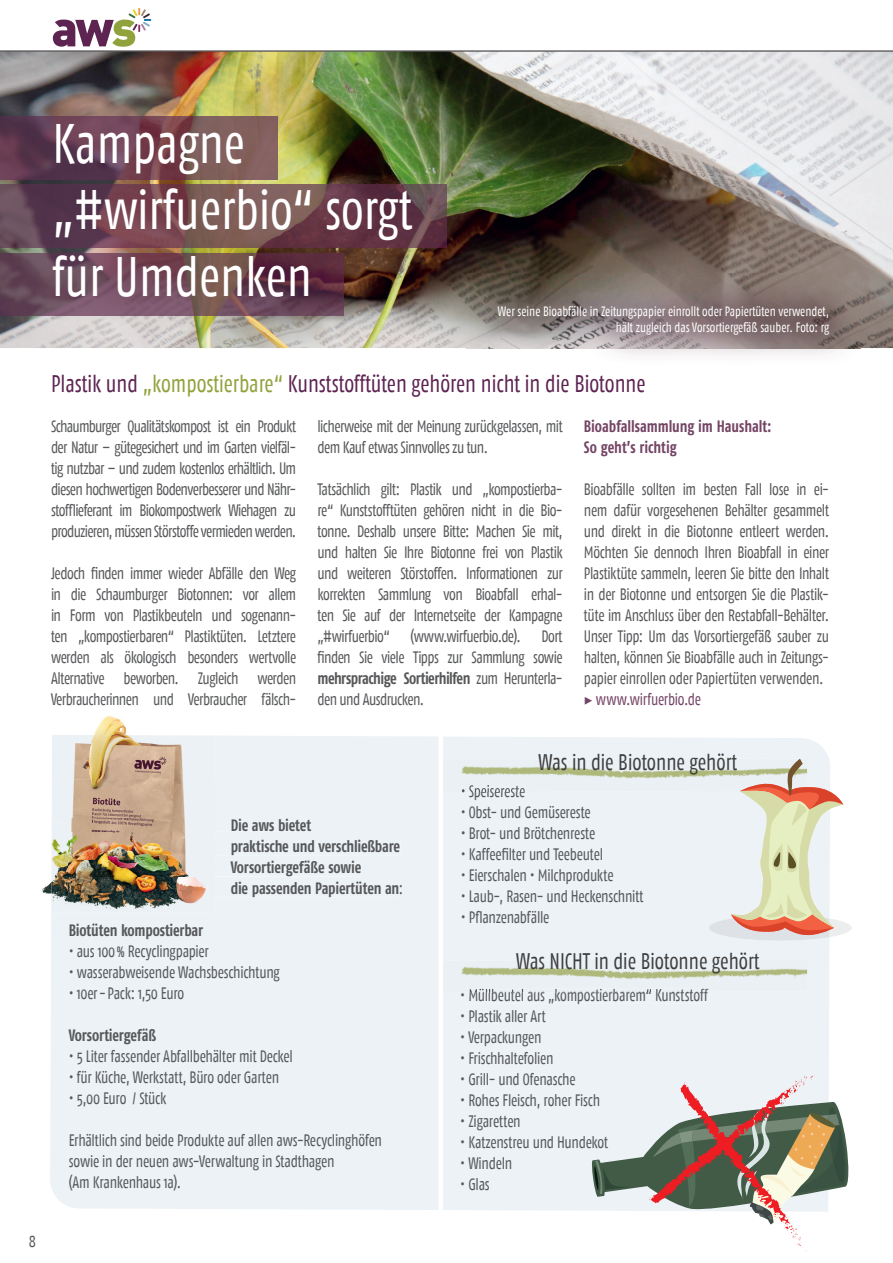
<style>
.page{position:relative;width:893px;height:1263px;background:#fff}
.page>*{position:absolute;margin:0;border:0;box-sizing:border-box;transform-origin:0 0}
.t1{font:55.5px/66.6px "Fago Co";color:#fff;scale:.9 1}
.t2{font:24px "Fago Co";color:#5d2351;scale:.9 1}
.t3{font:22.5px "Fago Co";color:#3f3f40;scale:.9 1}
.t4{font:16.5px/21px "Fago Co";letter-spacing:-.025em;color:#57585a;text-align:justify;scale:.9 1}
.t5{font:700 16.5px/21px "Fago Co";letter-spacing:-.015em;color:#57585a;scale:.9 1}
.t6{font:700 16.5px/21px "Fago Co";letter-spacing:-.005em;color:#744565;scale:.9 1}
.t7{font:13.5px/16.5px "Fago Co";color:#fff;text-align:right;scale:.9 1}
.s1{color:#90a23c}
.s2{font-weight:700}
.s3{font-family:"Minion Pro";color:#744565}
.s4{color:#744565}
.s5{font-weight:400}
.s6{font-family:"Bebas Neue";font-size:15px}
</style>
<div class="page">
<img style="left:0;top:52px;width:893px;height:296px">
<hr style="left:0;top:51px;width:893px;height:1px;background:#231f20">
<svg style="left:53px;top:8px;width:98px;height:39px"></svg>
<div style="left:50px;top:736px;width:779px;height:475px;background:#ecf2f6"></div>
<div style="left:462px;top:792px;width:63px;height:8px;background:#ecf2f6"></div>
<div style="left:461px;top:993px;width:248px;height:11px;background:#ecf2f6"></div>
<div style="left:215px;top:819px;width:96px;height:12px;background:#ecf2f6"></div>
<div style="left:215px;top:840px;width:185px;height:15px;background:#ecf2f6"></div>
<div style="left:215px;top:860px;width:146px;height:16px;background:#ecf2f6"></div>
<div style="left:215px;top:881px;width:183px;height:16px;background:#ecf2f6"></div>
<img style="left:466px;top:273px;width:395px;height:82px">
<img style="left:437px;top:758px;width:370px;height:34px">
<img style="left:462px;top:785px;width:63px;height:7px">
<img style="left:437px;top:959px;width:370px;height:34px">
<img style="left:461px;top:988px;width:248px;height:5px">
<hr style="left:439px;top:726px;width:4px;height:525px;background:#fff">
<img style="left:50px;top:736px;width:2px;height:29px">
<img style="left:94px;top:716px;width:33px;height:19px">
<img style="left:42px;top:765px;width:10px;height:147px">
<img style="left:52px;top:735px;width:163px;height:44px">
<img style="left:51px;top:779px;width:41px;height:133px">
<img style="left:92px;top:779px;width:123px;height:40px">
<img style="left:92px;top:831px;width:123px;height:29px">
<img style="left:92px;top:876px;width:123px;height:36px">
<img style="left:69px;top:819px;width:146px;height:12px">
<img style="left:69px;top:840px;width:146px;height:15px">
<img style="left:69px;top:860px;width:146px;height:16px">
<img style="left:69px;top:881px;width:146px;height:16px">
<svg style="left:709px;top:759px;width:143px;height:182px;background:#e7dfd1"></svg>
<svg style="left:591px;top:1075px;width:258px;height:176px"></svg>
<img style="left:0;top:185px;width:446px;height:62px">
<img style="left:0;top:117px;width:278px;height:62px">
<img style="left:0;top:253px;width:343px;height:62px">
<h1 class="t1" style="left:52px;top:110px;width:402px">Kampagne „#wirfuerbio“ sorgt für Umdenken</h1>
<p class="t7" style="left:498px;top:302px;width:370px">Wer seine Bioabfälle in Zeitungspapier einrollt oder Papiertüten verwendet, hält zugleich das Vorsortiergefäß sauber. Foto: rg</p>
<h2 class="t2" style="left:51px;top:370px;width:662px">Plastik und <span class="s1">„kompostierbare“</span> Kunststofftüten gehören nicht in die Biotonne</h2>
<p class="t4" style="left:51px;top:416px;width:274px">Schaumburger Qualitätskompost ist ein Produkt der Natur – gütegesichert und im Garten vielfäl&shy;tig nutzbar – und zudem kostenlos erhältlich. Um diesen hochwertigen Bodenverbesserer und Nähr&shy;stofflieferant im Biokompostwerk Wiehagen zu produzieren, müssen Störstoffe vermieden werden.</p>
<p class="t4" style="left:51px;top:563px;width:274px">Jedoch finden immer wieder Abfälle den Weg in die Schaumburger Biotonnen: vor allem in Form von Plastikbeuteln und sogenann&shy;ten „kompostierbaren“ Plastiktüten. Letztere werden als ökologisch besonders wertvolle Alternative beworben. Zugleich werden Verbraucherinnen und Verbraucher fälsch-</p>
<p class="t4" style="left:317px;top:416px;width:274px">licherweise mit der Meinung zurückgelassen, mit dem Kauf etwas Sinnvolles zu tun.</p>
<p class="t4" style="left:317px;top:479px;width:274px">Tatsächlich gilt: Plastik und „kompostierba&shy;re“ Kunststofftüten gehören nicht in die Bio&shy;tonne. Deshalb unsere Bitte: Machen Sie mit, und halten Sie Ihre Biotonne frei von Plastik und weiteren Störstoffen. Informationen zur korrekten Sammlung von Bioabfall erhal&shy;ten Sie auf der Internetseite der Kampagne „#wirfuerbio“</p>
<p class="t4" style="left:411px;top:626px;width:124px">(www.wirfuerbio.de).</p>
<p class="t4" style="left:317px;top:626px;width:274px;text-indent:224px">Dort finden Sie viele Tipps zur Sammlung sowie <span class="s2">mehrsprachige Sortierhilfen</span> zum Herunterla&shy;den und Ausdrucken.</p>
<p class="t6" style="left:584px;top:416px;width:210px">Bioabfallsammlung im Haushalt:<br>So geht’s richtig</p>
<p class="t4" style="left:584px;top:479px;width:274px;text-align:left">Bioabfälle sollten im besten Fall lose in ei&shy;nem dafür vorgesehenen Behälter gesammelt und direkt in die Biotonne entleert werden.<br>Möchten Sie dennoch Ihren Bioabfall in einer Plastiktüte sammeln, leeren Sie bitte den Inhalt in der Biotonne und entsorgen Sie die Plastik&shy;tüte im Anschluss über den Restabfall-Behälter.<br>Unser Tipp: Um das Vorsortiergefäß sauber zu halten, können Sie Bioabfälle auch in Zeitungs&shy;papier einrollen oder Papiertüten verwenden. <span class="s3">▶</span> <span class="s4">www.wirfuerbio.de</span></p>
<p class="t4" style="left:29px;top:1230px;width:10px">8</p>
<p class="t5" style="left:231px;top:815px;width:193px">Die aws bietet<br>praktische und verschließbare<br>Vorsortiergefäße sowie<br>die passenden Papiertüten an<span class="s5">:</span></p>
<p class="t5" style="left:69px;top:920px;width:151px">Biotüten kompostierbar</p>
<p class="t4" style="left:69px;top:941px;width:157px">• aus 100 <span class="s6">%</span> Recyclingpapier</p>
<p class="t4" style="left:69px;top:962px;width:236px">• wasserabweisende Wachsbeschichtung</p>
<p class="t4" style="left:69px;top:983px;width:130px">• 10er - Pack: 1,50 Euro</p>
<p class="t5" style="left:69px;top:1025px;width:99px">Vorsortiergefäß</p>
<p class="t4" style="left:69px;top:1046px;width:251px">• 5 Liter fassender Abfallbehälter mit Deckel</p>
<p class="t4" style="left:69px;top:1067px;width:235px">• für Küche, Werkstatt, Büro oder Garten</p>
<p class="t4" style="left:69px;top:1088px;width:110px">• 5,00 Euro / Stück</p>
<p class="t4" style="left:69px;top:1130px;width:350px;text-align:left">Erhältlich sind beide Produkte auf allen aws-Recyclinghöfen sowie in der neuen aws-Verwaltung in Stadthagen<br>(Am Krankenhaus 1a).</p>
<h3 class="t3" style="left:539px;top:749px;width:222px">Was in die Biotonne gehört</h3>
<p class="t4" style="left:461px;top:780px;width:73px">• Speisereste</p>
<p class="t4" style="left:461px;top:801px;width:146px">• Obst- und Gemüsereste</p>
<p class="t4" style="left:461px;top:822px;width:151px">• Brot- und Brötchenreste</p>
<p class="t4" style="left:461px;top:843px;width:160px">• Kaffeefilter und Teebeutel</p>
<p class="t4" style="left:461px;top:864px;width:171px">• Eierschalen • Milchprodukte</p>
<p class="t4" style="left:461px;top:885px;width:205px">• Laub-, Rasen- und Heckenschnitt</p>
<p class="t4" style="left:461px;top:907px;width:100px">• Pflanzenabfälle</p>
<h3 class="t3" style="left:516px;top:949px;width:272px">Was NICHT in die Biotonne gehört</h3>
<p class="t4" style="left:460px;top:984px;width:277px">• Müllbeutel aus „kompostierbarem“ Kunststoff</p>
<p class="t4" style="left:460px;top:1005px;width:96px">• Plastik aller Art</p>
<p class="t4" style="left:460px;top:1026px;width:92px">• Verpackungen</p>
<p class="t4" style="left:460px;top:1047px;width:105px">• Frischhaltefolien</p>
<p class="t4" style="left:460px;top:1068px;width:130px">• Grill- und Ofenasche</p>
<p class="t4" style="left:460px;top:1089px;width:157px">• Rohes Fleisch, roher Fisch</p>
<p class="t4" style="left:460px;top:1110px;width:69px">• Zigaretten</p>
<p class="t4" style="left:460px;top:1131px;width:166px">• Katzenstreu und Hundekot</p>
<p class="t4" style="left:460px;top:1152px;width:59px">• Windeln</p>
<p class="t4" style="left:460px;top:1173px;width:34px">• Glas</p>
</div>
